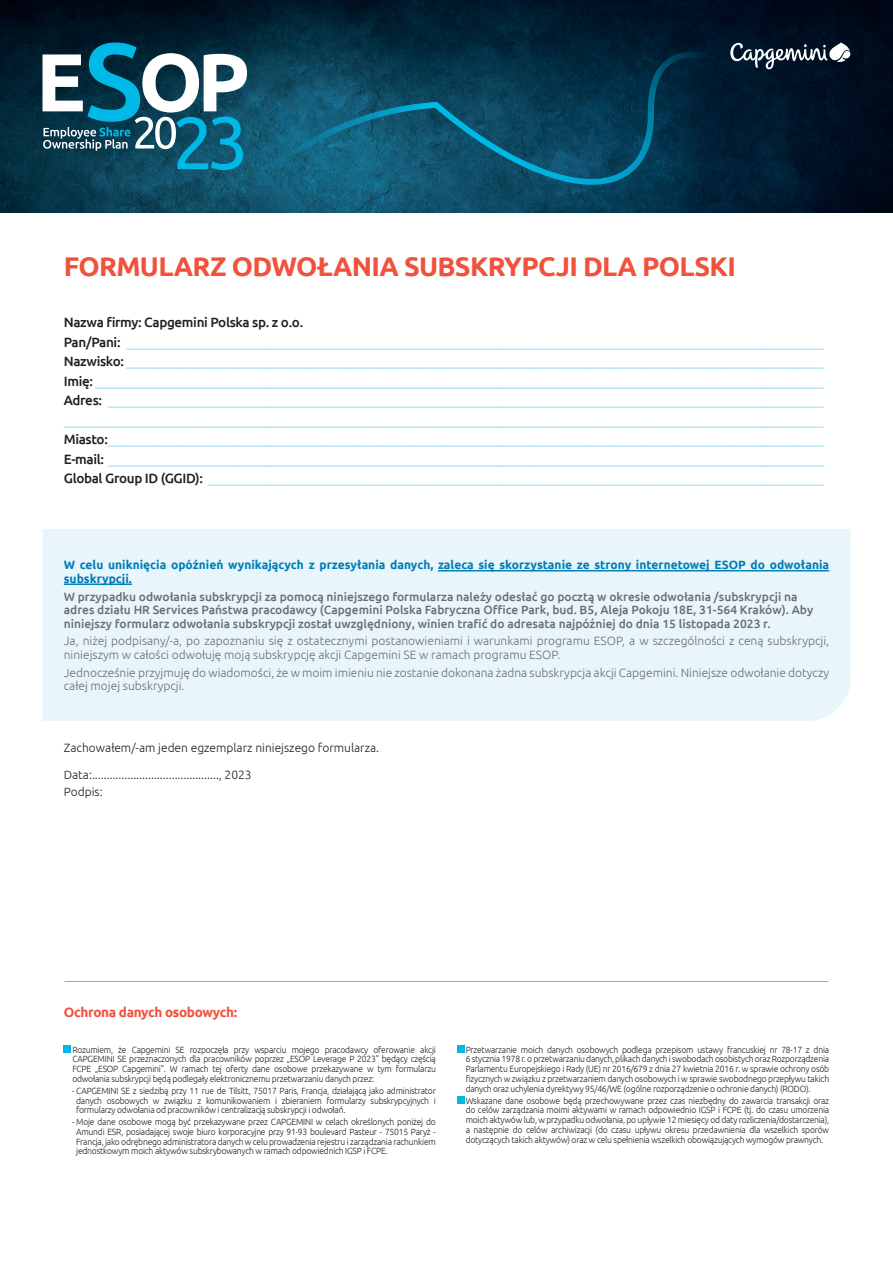
<style>
.page{position:relative;width:893px;height:1263px;background:#fff}
.page>*{position:absolute;margin:0;border:0;box-sizing:border-box;transform-origin:0 0}
.t1{font:700 27px "Ubuntu";letter-spacing:-.025em;color:#f0523c}
.t2{font:300 13.5px "Ubuntu";color:#8ed7f2}
.t3{font:500 13.5px "Ubuntu";letter-spacing:-.025em;color:#231f20}
.t4{font:700 13.5px "Ubuntu";letter-spacing:-.025em;color:#f0523c}
.t5{font:300 12px/13.5px "Ubuntu";color:#6c6d70}
.t6{font:500 12px/13.5px "Ubuntu";color:#6c6d70}
.t7{font:700 12px/13.5px "Ubuntu";color:#007cb6}
.t8{font:300 12px "Ubuntu";color:#231f20}
.t9{font:300 9px/9.8px "Ubuntu";letter-spacing:-.025em;color:#231f20;text-align:justify;scale:.95 1}
.s1{font-weight:500;color:#231f20}
</style>
<div class="page">
<img style="left:0;top:0;width:893px;height:213px">
<svg style="left:43px;top:43px;width:204px;height:127px"></svg>
<svg style="left:247px;top:52px;width:437px;height:144px;background:#0b4c65"></svg>
<svg style="left:730px;top:43px;width:120px;height:26px"></svg>
<div style="left:43px;top:529px;width:807px;height:192px;background:#e8f6fc"></div>
<hr style="left:438px;top:570px;width:391px;height:1px;background:#007cb6">
<hr style="left:64px;top:583px;width:68px;height:2px;background:#007cb6">
<div style="left:64px;top:1045px;width:7px;height:7px;background:#00b9e7"></div>
<div style="left:457px;top:1045px;width:7px;height:7px;background:#00b9e7"></div>
<div style="left:457px;top:1096px;width:7px;height:7px;background:#00b9e7"></div>
<hr style="left:65px;top:981px;width:763px;height:1px;background:#7baed5">
<p class="t1" style="left:64px;top:250px;width:674px">FORMULARZ ODWOŁANIA SUBSKRYPCJI DLA POLSKI</p>
<p class="t3" style="left:64px;top:314px;width:241px">Nazwa firmy: Capgemini Polska sp. z o.o.</p>
<p class="t2" style="left:64px;top:334px;width:761px"><span class="s1">Pan/Pani:</span> _______________________________________________________________________________________________________________</p>
<p class="t2" style="left:64px;top:353px;width:761px"><span class="s1">Nazwisko:</span> _______________________________________________________________________________________________________________</p>
<p class="t2" style="left:64px;top:373px;width:761px"><span class="s1">Imię:</span> ____________________________________________________________________________________________________________________</p>
<p class="t2" style="left:64px;top:392px;width:761px"><span class="s1">Adres:</span> __________________________________________________________________________________________________________________</p>
<p class="t2" style="left:64px;top:412px;width:761px">_________________________________________________________________________________________________________________________</p>
<p class="t2" style="left:64px;top:431px;width:761px"><span class="s1">Miasto:</span>__________________________________________________________________________________________________________________</p>
<p class="t2" style="left:64px;top:451px;width:761px"><span class="s1">E-mail:</span> __________________________________________________________________________________________________________________</p>
<p class="t2" style="left:64px;top:470px;width:761px"><span class="s1">Global Group ID (GGID):</span> __________________________________________________________________________________________________</p>
<p class="t7" style="left:64px;top:558px;width:767px">W celu uniknięcia opóźnień wynikających z przesyłania danych, zaleca się skorzystanie ze strony internetowej ESOP do odwołania subskrypcji.</p>
<p class="t6" style="left:64px;top:589px;width:751px">W przypadku odwołania subskrypcji za pomocą niniejszego formularza należy odesłać go pocztą w okresie odwołania /subskrypcji na adres działu HR Services Państwa pracodawcy (Capgemini Polska Fabryczna Office Park, bud. B5, Aleja Pokoju 18E, 31-564 Kraków). Aby niniejszy formularz odwołania subskrypcji został uwzględniony, winien trafić do adresata najpóźniej do dnia 15 listopada 2023 r.</p>
<p class="t5" style="left:64px;top:634px;width:767px">Ja, niżej podpisany/-a, po zapoznaniu się z ostatecznymi postanowieniami i warunkami programu ESOP, a w szczególności z ceną subskrypcji, niniejszym w całości odwołuję moją subskrypcję akcji Capgemini SE w ramach programu ESOP.</p>
<p class="t5" style="left:64px;top:665px;width:767px">Jednocześnie przyjmuję do wiadomości, że w moim imieniu nie zostanie dokonana żadna subskrypcja akcji Capgemini. Niniejsze odwołanie dotyczy całej mojej subskrypcji.</p>
<p class="t8" style="left:64px;top:740px;width:317px">Zachowałem/-am jeden egzemplarz niniejszego formularza.</p>
<p class="t8" style="left:64px;top:767px;width:189px">Data:..........................................., 2023</p>
<p class="t8" style="left:64px;top:785px;width:40px">Podpis:</p>
<p class="t4" style="left:64px;top:1004px;width:175px">Ochrona danych osobowych:</p>
<p class="t9" style="left:72px;top:1044px;width:384px">Rozumiem, że Capgemini SE rozpoczęła przy wsparciu mojego pracodawcy oferowanie akcji CAPGEMINI SE przeznaczonych dla pracowników poprzez „ESOP Leverage P 2023" będący częścią FCPE „ESOP Capgemini". W ramach tej oferty dane osobowe przekazywane w tym formularzu odwołania subskrypcji będą podlegały elektronicznemu przetwarzaniu danych przez:</p>
<p class="t9" style="left:76px;top:1085px;width:380px;text-indent:-4px">- CAPGEMINI SE z siedzibą przy 11 rue de Tilsitt, 75017 Paris, Francja, działającą jako administrator danych osobowych w związku z komunikowaniem i zbieraniem formularzy subskrypcyjnych i formularzy odwołania od pracowników i centralizacją subskrypcji i odwołań.</p>
<p class="t9" style="left:76px;top:1117px;width:380px;text-indent:-4px">- Moje dane osobowe mogą być przekazywane przez CAPGEMINI w celach określonych poniżej do Amundi ESR, posiadającej swoje biuro korporacyjne przy 91-93 boulevard Pasteur - 75015 Paryż - Francja, jako odrębnego administratora danych w celu prowadzenia rejestru i zarządzania rachunkiem jednostkowym moich aktywów subskrybowanych w ramach odpowiednich IGSP i FCPE.</p>
<p class="t9" style="left:466px;top:1044px;width:384px">Przetwarzanie moich danych osobowych podlega przepisom ustawy francuskiej nr 78-17 z dnia 6 stycznia 1978 r. o przetwarzaniu danych, plikach danych i swobodach osobistych oraz Rozporządzenia Parlamentu Europejskiego i Rady (UE) nr 2016/679 z dnia 27 kwietnia 2016 r. w sprawie ochrony osób fizycznych w związku z przetwarzaniem danych osobowych i w sprawie swobodnego przepływu takich danych oraz uchylenia dyrektywy 95/46/WE (ogólne rozporządzenie o ochronie danych) (RODO).</p>
<p class="t9" style="left:466px;top:1095px;width:384px">Wskazane dane osobowe będą przechowywane przez czas niezbędny do zawarcia transakcji oraz do celów zarządzania moimi aktywami w ramach odpowiednio IGSP i FCPE (tj. do czasu umorzenia moich aktywów lub, w przypadku odwołania, po upływie 12 miesięcy od daty rozliczenia/dostarczenia), a następnie do celów archiwizacji (do czasu upływu okresu przedawnienia dla wszelkich sporów dotyczących takich aktywów) oraz w celu spełnienia wszelkich obowiązujących wymogów prawnych.</p>
</div>
